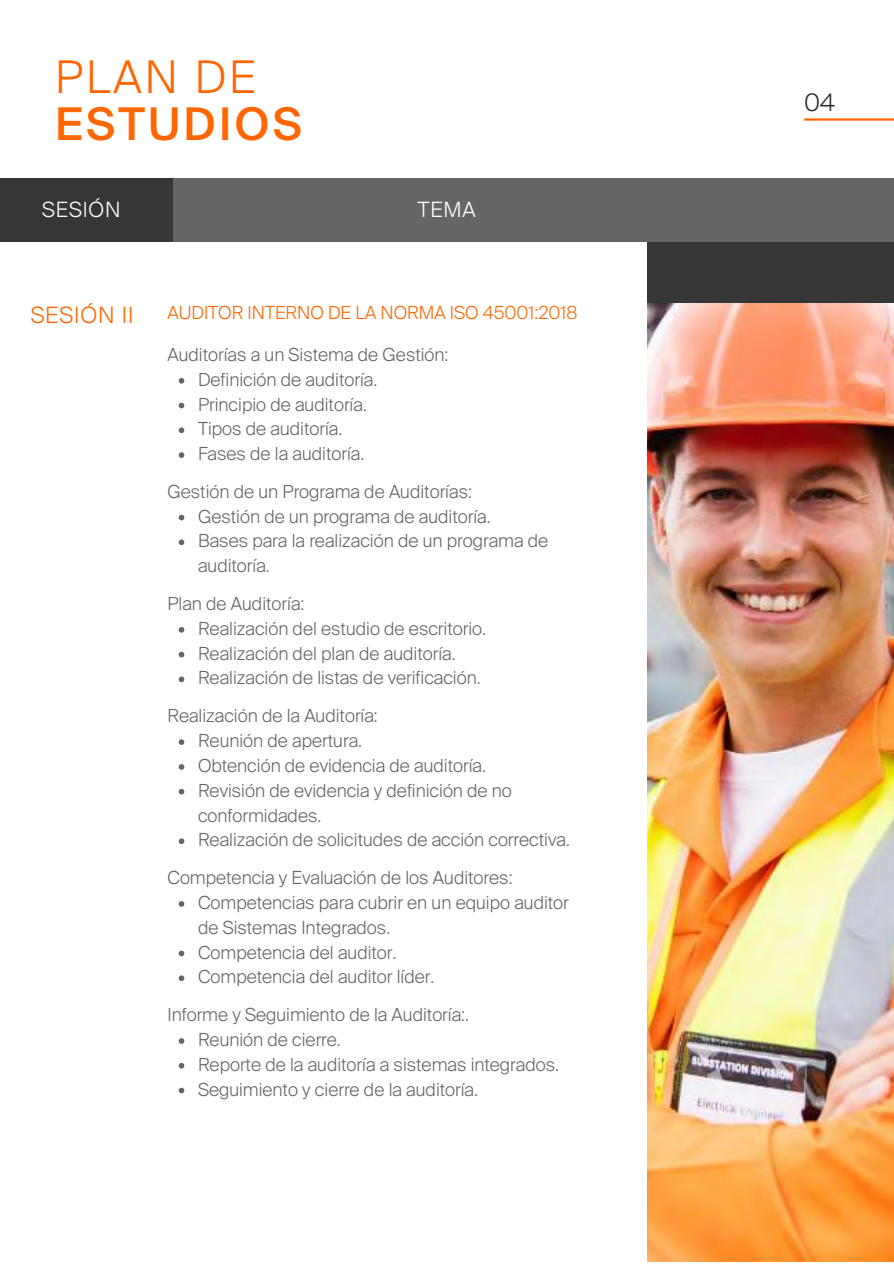
<style>
.page{position:relative;width:894px;height:1264px;background:#fff}
.page>*{position:absolute;margin:0;border:0;box-sizing:border-box;transform-origin:0 0}
.t1{font:500 45px/47.2px "Suisse Intl";letter-spacing:.07em;color:#f60}
.t2{font:300 24px "Suisse Intl";color:#252525}
.t3{font:300 22.5px "Suisse Intl";letter-spacing:.04em;color:#f60}
.t4{font:300 21px "Suisse Intl";letter-spacing:.04em;color:#fff}
.t5{font:300 18px/24.8px "Suisse Intl";color:#646665}
.t6{font:300 18px "Suisse Intl";color:#f60}
.s1{font-weight:300}
</style>
<div class="page">
<hr style="left:804px;top:118px;width:89px;height:3px;background:#f60">
<img style="left:647px;top:302px;width:246px;height:959px">
<div style="left:647px;top:242px;width:246px;height:60px;background:#363636"></div>
<svg style="left:179px;top:378px;width:5px;height:5px"></svg>
<svg style="left:179px;top:403px;width:5px;height:5px"></svg>
<svg style="left:179px;top:427px;width:5px;height:6px"></svg>
<svg style="left:179px;top:452px;width:5px;height:6px"></svg>
<div style="left:167px;top:178px;width:726px;height:64px;background:#646665"></div>
<div style="left:0;top:178px;width:173px;height:64px;background:#363636"></div>
<svg style="left:179px;top:515px;width:5px;height:5px"></svg>
<svg style="left:179px;top:539px;width:5px;height:6px"></svg>
<svg style="left:179px;top:627px;width:5px;height:5px"></svg>
<svg style="left:179px;top:652px;width:5px;height:5px"></svg>
<svg style="left:179px;top:676px;width:5px;height:6px"></svg>
<svg style="left:179px;top:739px;width:5px;height:6px"></svg>
<svg style="left:179px;top:764px;width:5px;height:5px"></svg>
<svg style="left:179px;top:788px;width:5px;height:6px"></svg>
<svg style="left:179px;top:838px;width:5px;height:6px"></svg>
<svg style="left:179px;top:901px;width:5px;height:5px"></svg>
<svg style="left:179px;top:950px;width:5px;height:6px"></svg>
<svg style="left:179px;top:975px;width:5px;height:6px"></svg>
<svg style="left:179px;top:1038px;width:5px;height:5px"></svg>
<svg style="left:179px;top:1063px;width:5px;height:5px"></svg>
<svg style="left:179px;top:1087px;width:5px;height:6px"></svg>
<p class="t1" style="left:55px;top:54px;width:248px"><span class="s1">PLAN DE<br></span>ESTUDIOS</p>
<h2 class="t4" style="left:42px;top:196px;width:80px">SESIÓN</h2>
<h3 class="t4" style="left:417px;top:196px;width:59px">TEMA</h3>
<h2 class="t3" style="left:31px;top:300px;width:104px">SESIÓN II</h2>
<h2 class="t6" style="left:167px;top:301px;width:411px">AUDITOR INTERNO DE LA NORMA ISO 45001:2018</h2>
<p class="t5" style="left:198px;top:342px;width:252px;text-indent:-31px">Auditorías a un Sistema de Gestión:<br>Definición de auditoría.<br>Principio de auditoría.<br>Tipos de auditoría.<br>Fases de la auditoría.</p>
<p class="t5" style="left:167px;top:479px;width:306px">Gestión de un Programa de Auditorías:</p>
<p class="t5" style="left:198px;top:504px;width:294px">Gestión de un programa de auditoría.</p>
<p class="t5" style="left:198px;top:529px;width:351px">Bases para la realización de un programa de auditoría.</p>
<p class="t5" style="left:167px;top:591px;width:138px">Plan de Auditoría:</p>
<p class="t5" style="left:198px;top:616px;width:289px">Realización del estudio de escritorio.</p>
<p class="t5" style="left:198px;top:641px;width:259px">Realización del plan de auditoría.</p>
<p class="t5" style="left:198px;top:666px;width:284px">Realización de listas de verificación.</p>
<p class="t5" style="left:167px;top:704px;width:212px">Realización de la Auditoría:</p>
<p class="t5" style="left:198px;top:728px;width:165px">Reunión de apertura.</p>
<p class="t5" style="left:198px;top:753px;width:289px">Obtención de evidencia de auditoría.</p>
<p class="t5" style="left:198px;top:778px;width:315px">Revisión de evidencia y definición de no conformidades.</p>
<p class="t5" style="left:198px;top:827px;width:373px">Realización de solicitudes de acción correctiva.</p>
<p class="t5" style="left:167px;top:865px;width:346px">Competencia y Evaluación de los Auditores:</p>
<p class="t5" style="left:198px;top:890px;width:372px">Competencias para cubrir en un equipo auditor de Sistemas Integrados.</p>
<p class="t5" style="left:198px;top:940px;width:200px">Competencia del auditor.</p>
<p class="t5" style="left:198px;top:964px;width:238px">Competencia del auditor líder.</p>
<p class="t5" style="left:167px;top:1002px;width:303px">Informe y Seguimiento de la Auditoría:.</p>
<p class="t5" style="left:198px;top:1027px;width:144px">Reunión de cierre.</p>
<p class="t5" style="left:198px;top:1052px;width:362px">Reporte de la auditoría a sistemas integrados.</p>
<p class="t5" style="left:198px;top:1077px;width:281px">Seguimiento y cierre de la auditoría.</p>
<h1 class="t2" style="left:804px;top:87px;width:32px">04</h1>
</div>
